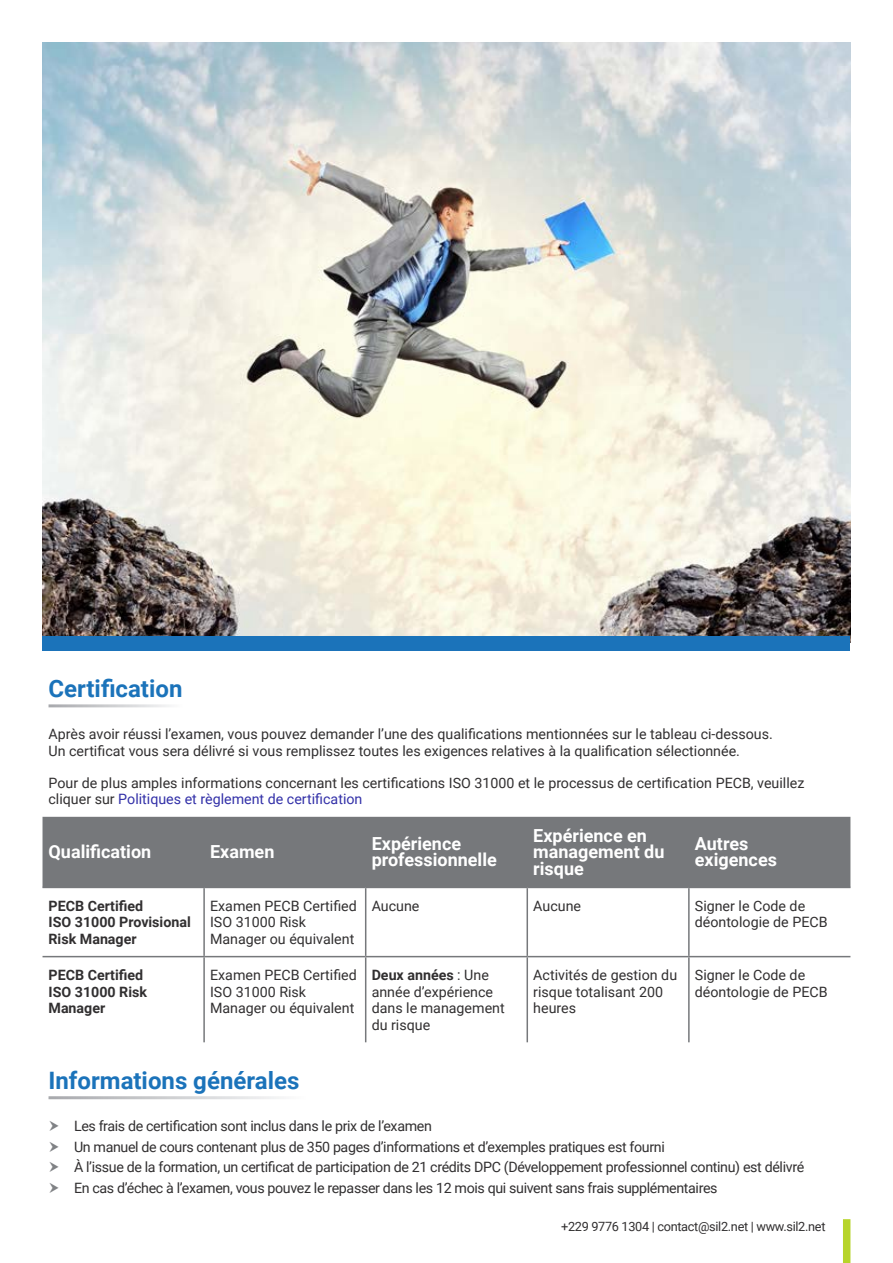
<style>
.page{position:relative;width:893px;height:1263px;background:#fff}
.page>*{position:absolute;margin:0;border:0;box-sizing:border-box;transform-origin:0 0}
.t1{font:700 24px "Roboto";color:#1b73ba}
.t2{font:700 18px/16.5px "Roboto";color:#fff}
.Bullet_Points{font:14.25px/16.5px "Roboto";color:#312f30}
.Bullet_Points-2{font:14.25px "Roboto";letter-spacing:-.025em;color:#312f30}
.t3{font:700 14.25px "Roboto";color:#312f30}
.Bullet_Points-3{font:12.75px "Roboto";letter-spacing:-.025em;color:#312f30}
.s1{color:#3230a8}
.s2{font-weight:700}
</style>
<div class="page">
<img style="left:43px;top:43px;width:807px;height:592px">
<div style="left:43px;top:635px;width:807px;height:15px;background:#1b73ba"></div>
<div style="left:43px;top:817px;width:807px;height:70px;background:#76787b"></div>
<hr style="left:43px;top:956px;width:161px;height:1px;background:#76787b">
<hr style="left:204px;top:956px;width:162px;height:1px;background:#76787b">
<hr style="left:366px;top:956px;width:161px;height:1px;background:#76787b">
<hr style="left:527px;top:956px;width:162px;height:1px;background:#76787b">
<hr style="left:689px;top:956px;width:161px;height:1px;background:#76787b">
<hr style="left:203px;top:888px;width:2px;height:68px;background:#76787b">
<hr style="left:365px;top:888px;width:1px;height:68px;background:#76787b">
<hr style="left:526px;top:888px;width:2px;height:68px;background:#76787b">
<hr style="left:688px;top:888px;width:2px;height:68px;background:#76787b">
<hr style="left:203px;top:957px;width:2px;height:85px;background:#76787b">
<hr style="left:365px;top:957px;width:1px;height:85px;background:#76787b">
<hr style="left:526px;top:957px;width:2px;height:85px;background:#76787b">
<hr style="left:688px;top:957px;width:2px;height:85px;background:#76787b">
<hr style="left:43px;top:887px;width:161px;height:1px;background:#76787b">
<hr style="left:204px;top:887px;width:162px;height:1px;background:#76787b">
<hr style="left:366px;top:887px;width:161px;height:1px;background:#76787b">
<hr style="left:527px;top:887px;width:162px;height:1px;background:#76787b">
<hr style="left:689px;top:887px;width:161px;height:1px;background:#76787b">
<div style="left:843px;top:1219px;width:7px;height:44px;background:#b7d42a"></div>
<p class="t1" style="left:49px;top:671px;width:135px">Certification</p>
<p class="Bullet_Points" style="left:49px;top:725px;width:726px">Après avoir réussi l’examen, vous pouvez demander l’une des qualifications mentionnées sur le tableau ci-dessous.<br>Un certificat vous sera délivré si vous remplissez toutes les exigences relatives à la qualification sélectionnée.</p>
<p class="Bullet_Points" style="left:49px;top:774px;width:757px">Pour de plus amples informations concernant les certifications ISO 31000 et le processus de certification PECB, veuillez cliquer sur <span class="s1">Politiques et règlement de certification</span></p>
<p class="t2" style="left:49px;top:843px;width:104px">Qualification</p>
<p class="t2" style="left:210px;top:843px;width:66px">Examen</p>
<p class="t2" style="left:372px;top:834px;width:91px">Expérience</p>
<p class="t2" style="left:533px;top:826px;width:133px">Expérience en management du risque</p>
<p class="t2" style="left:695px;top:834px;width:55px">Autres</p>
<p class="t2" style="left:372px;top:851px;width:127px">professionnelle</p>
<p class="t2" style="left:695px;top:851px;width:84px">exigences</p>
<p class="t3" style="left:49px;top:896px;width:96px">PECB Certified</p>
<p class="t3" style="left:49px;top:912px;width:144px">ISO 31000 Provisional</p>
<p class="t3" style="left:49px;top:929px;width:90px">Risk Manager</p>
<p class="t3" style="left:49px;top:965px;width:96px">PECB Certified</p>
<p class="t3" style="left:49px;top:981px;width:100px">ISO 31000 Risk</p>
<p class="t3" style="left:49px;top:998px;width:58px">Manager</p>
<p class="Bullet_Points" style="left:210px;top:897px;width:148px">Examen PECB Certified</p>
<p class="Bullet_Points" style="left:210px;top:913px;width:98px">ISO 31000 Risk</p>
<p class="Bullet_Points" style="left:210px;top:930px;width:146px">Manager ou équivalent</p>
<p class="Bullet_Points" style="left:210px;top:966px;width:148px">Examen PECB Certified</p>
<p class="Bullet_Points" style="left:210px;top:983px;width:98px">ISO 31000 Risk</p>
<p class="Bullet_Points" style="left:210px;top:999px;width:146px">Manager ou équivalent</p>
<p class="Bullet_Points" style="left:372px;top:897px;width:49px">Aucune</p>
<p class="Bullet_Points" style="left:533px;top:897px;width:49px">Aucune</p>
<p class="Bullet_Points" style="left:695px;top:897px;width:134px">Signer le Code de déontologie de PECB</p>
<p class="Bullet_Points" style="left:372px;top:966px;width:123px"><span class="s2">Deux années</span> : Une année d’expérience</p>
<p class="Bullet_Points" style="left:372px;top:999px;width:135px">dans le management du risque</p>
<p class="Bullet_Points" style="left:533px;top:966px;width:145px">Activités de gestion du</p>
<p class="Bullet_Points" style="left:533px;top:983px;width:131px">risque totalisant 200</p>
<p class="Bullet_Points" style="left:533px;top:999px;width:44px">heures</p>
<p class="Bullet_Points" style="left:695px;top:966px;width:134px">Signer le Code de déontologie de PECB</p>
<p class="t1" style="left:49px;top:1063px;width:252px">Informations générales</p>
<p class="Bullet_Points-2" style="left:74px;top:1116px;width:359px">Les frais de certification sont inclus dans le prix de l’examen</p>
<p class="Bullet_Points-2" style="left:74px;top:1137px;width:592px">Un manuel de cours contenant plus de 350 pages d’informations et d’exemples pratiques est fourni</p>
<p class="Bullet_Points-2" style="left:74px;top:1157px;width:732px">À l’issue de la formation, un certificat de participation de 21 crédits DPC (Développement professionnel continu) est délivré</p>
<p class="Bullet_Points-2" style="left:74px;top:1178px;width:645px">En cas d’échec à l’examen, vous pouvez le repasser dans les 12 mois qui suivent sans frais supplémentaires</p>
<p class="Bullet_Points-3" style="left:561px;top:1218px;width:266px">+229 9776 1304 | contact@sil2.net | www.sil2.net</p>
</div>
